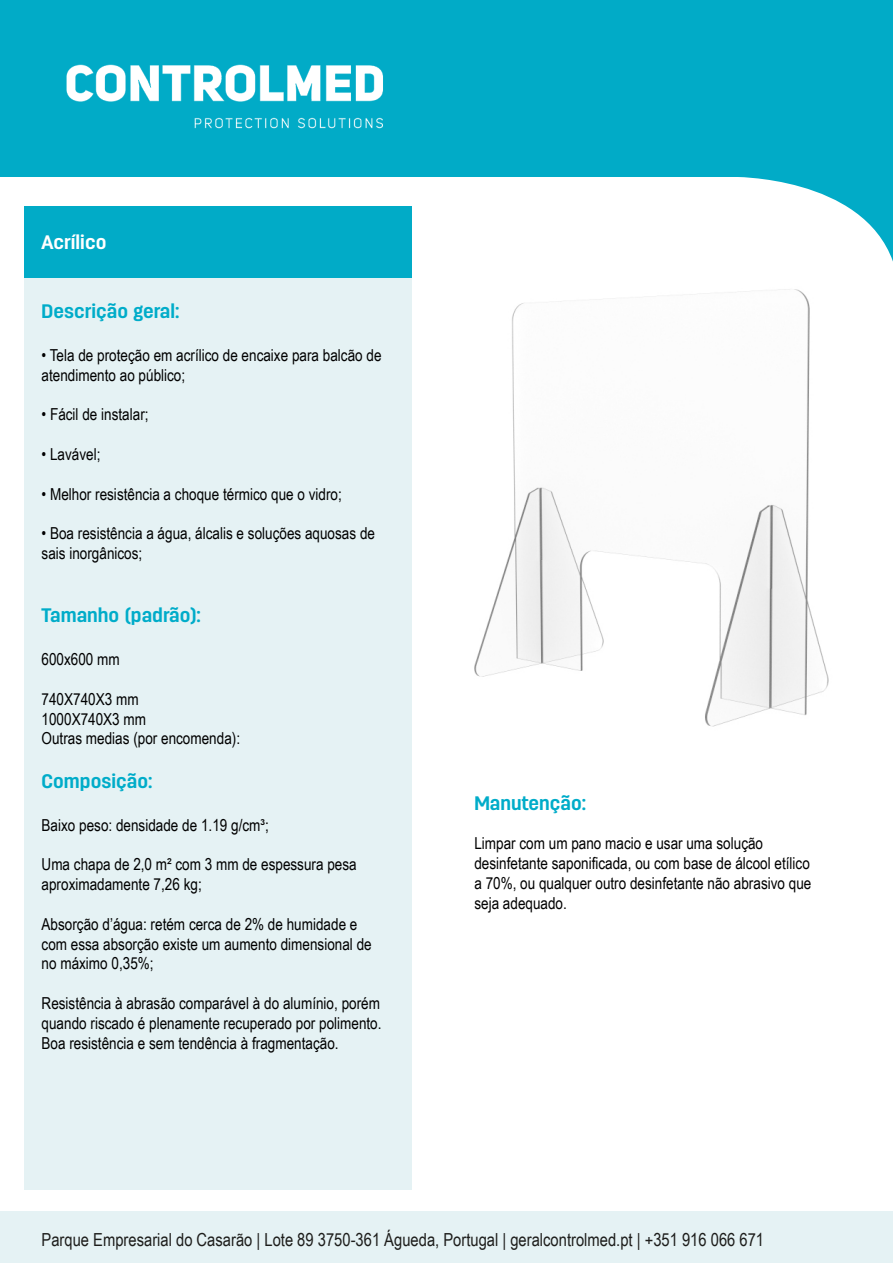
<style>
.page{position:relative;width:893px;height:1263px;background:#fff}
.page>*{position:absolute;margin:0;border:0;box-sizing:border-box;transform-origin:0 0}
.t1{font:700 19.5px "Antartida";color:#00acc9}
.t2{font:700 19.5px "Antartida";color:#fff}
.t3{font:18px "Arial Narrow";color:#1d1d1b}
.t4{font:16.5px/19.8px "Arial Narrow";color:#000}
</style>
<div class="page">
<img style="left:474px;top:289px;width:355px;height:438px">
<div style="left:24px;top:206px;width:387px;height:983px;background:#e5f2f4"></div>
<div style="left:24px;top:206px;width:387px;height:71px;background:#01abc7"></div>
<div style="left:0;top:0;width:893px;height:177px;background:#01abc7"></div>
<img style="left:66px;top:64px;width:317px;height:65px">
<svg style="left:739px;top:177px;width:154px;height:85px"></svg>
<div style="left:0;top:1212px;width:893px;height:51px;background:#e5f2f4"></div>
<p class="t2" style="left:42px;top:232px;width:66px">Acrílico</p>
<p class="t1" style="left:42px;top:300px;width:139px">Descrição geral:</p>
<p class="t4" style="left:42px;top:345px;width:341px">• Tela de proteção em acrílico de encaixe para balcão de atendimento ao público;</p>
<p class="t4" style="left:42px;top:404px;width:109px">• Fácil de instalar;</p>
<p class="t4" style="left:42px;top:444px;width:60px">• Lavável;</p>
<p class="t4" style="left:42px;top:483px;width:302px">• Melhor resistência a choque térmico que o vidro;</p>
<p class="t4" style="left:42px;top:523px;width:335px">• Boa resistência a água, álcalis e soluções aquosas de sais inorgânicos;</p>
<p class="t1" style="left:42px;top:604px;width:161px">Tamanho (padrão):</p>
<p class="t4" style="left:42px;top:649px;width:80px">600x600 mm</p>
<p class="t4" style="left:42px;top:688px;width:200px">740X740X3 mm<br>1000X740X3 mm<br>Outras medias (por encomenda):</p>
<p class="t1" style="left:42px;top:770px;width:112px">Composição:</p>
<p class="t4" style="left:42px;top:814px;width:229px">Baixo peso: densidade de 1.19 g/cm³;</p>
<p class="t4" style="left:42px;top:854px;width:317px">Uma chapa de 2,0 m² com 3 mm de espessura pesa aproximadamente 7,26 kg;</p>
<p class="t4" style="left:42px;top:913px;width:332px">Absorção d’água: retém cerca de 2% de humidade e com essa absorção existe um aumento dimensional de no máximo 0,35%;</p>
<p class="t4" style="left:42px;top:993px;width:341px;text-align:justify">Resistência à abrasão comparável à do alumínio, porém quando riscado é plenamente recuperado por polimento.<br>Boa resistência e sem tendência à fragmentação.</p>
<p class="t1" style="left:474px;top:792px;width:113px">Manutenção:</p>
<p class="t4" style="left:474px;top:833px;width:338px">Limpar com um pano macio e usar uma solução desinfetante saponificada, ou com base de álcool etílico a 70%, ou qualquer outro desinfetante não abrasivo que seja adequado.</p>
<p class="t3" style="left:42px;top:1226px;width:724px">Parque Empresarial do Casarão | Lote 89 3750-361 Águeda, Portugal | geralcontrolmed.pt | +351 916 066 671</p>
</div>
